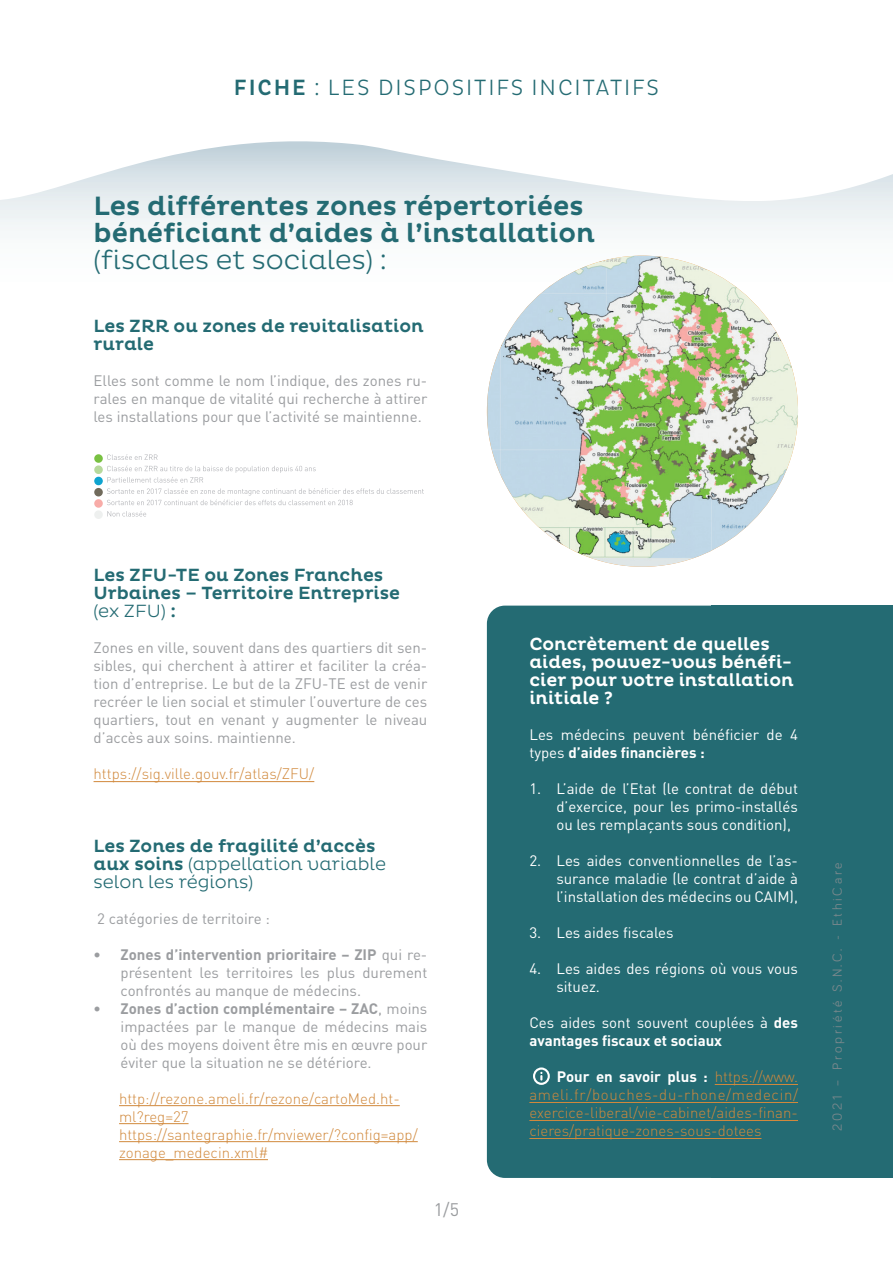
<style>
.page{position:relative;width:893px;height:1263px;background:#fff}
.page>*{position:absolute;margin:0;border:0;box-sizing:border-box;transform-origin:0 0}
.t1{font:500 27px/27px "Pluto";color:#246b73}
.t2{font:300 27px "Pluto";color:#246b73}
.t3{font:300 22.5px "Pluto Cond";letter-spacing:.085em;color:#246b73}
.t4{font:500 18px/18px "Pluto";color:#246b73}
.t5{font:500 18px/18px "Pluto";color:#fff}
.t6{font:300 18px/18px "Pluto";color:#246b73}
.t7{font:18px "DIN";color:#9b9da0}
.t8{font:15px/18px "DIN";color:#9b9da0;text-align:justify}
.t9{font:15px/18px "DIN";color:#fff}
.t10{font:300 15px/18px "DIN";color:#d1893c;text-align:justify}
.t11{font:13.5px "Bariol";letter-spacing:.2em;color:#78888c}
.s1{font-weight:500}
.s2{font-weight:300}
.s3{font-weight:700}
.s4{font-weight:700;color:#fff}
</style>
<div class="page">
<svg style="left:0;top:200px;width:893px;height:367px"></svg>
<svg style="left:3px;top:141px;width:890px;height:59px"></svg>
<svg style="left:487px;top:256px;width:311px;height:311px;background:#bbd1b4"></svg>
<svg style="left:629px;top:256px;width:13px;height:1px"></svg>
<div style="left:487px;top:606px;width:406px;height:572px;background:#246b73;border-radius:18px"></div>
<div style="left:94px;top:454px;width:9px;height:9px;background:#79c142;border-radius:50%"></div>
<div style="left:94px;top:465px;width:9px;height:9px;background:#b7d99c;border-radius:50%"></div>
<div style="left:94px;top:477px;width:9px;height:8px;background:#0fa4d0;border-radius:50%"></div>
<div style="left:94px;top:488px;width:9px;height:8px;background:#716b5c;border-radius:50%"></div>
<div style="left:94px;top:499px;width:9px;height:9px;background:#f8aca8;border-radius:50%"></div>
<div style="left:94px;top:510px;width:9px;height:9px;background:#eef0ef;border-radius:50%"></div>
<svg style="left:107px;top:511px;width:39px;height:5px"></svg>
<svg style="left:107px;top:466px;width:317px;height:39px"></svg>
<svg style="left:107px;top:454px;width:51px;height:6px"></svg>
<div style="left:712px;top:606px;width:181px;height:572px;background:#246b73"></div>
<svg style="left:533px;top:1067px;width:17px;height:18px"></svg>
<hr style="left:715px;top:1084px;width:83px;height:1px;background:#d1893c">
<hr style="left:529px;top:1102px;width:269px;height:1px;background:#d1893c">
<hr style="left:529px;top:1120px;width:269px;height:1px;background:#d1893c">
<hr style="left:529px;top:1138px;width:232px;height:1px;background:#d1893c">
<hr style="left:94px;top:781px;width:220px;height:1px;background:#d1893c">
<hr style="left:119px;top:1105px;width:281px;height:1px;background:#d1893c">
<hr style="left:119px;top:1123px;width:70px;height:1px;background:#d1893c">
<hr style="left:119px;top:1141px;width:299px;height:1px;background:#d1893c">
<hr style="left:119px;top:1159px;width:149px;height:1px;background:#d1893c">
<h2 class="t3" style="left:234px;top:75px;width:427px"><span class="s1">FICHE</span> : LES DISPOSITIFS INCITATIFS</h2>
<h1 class="t1" style="left:94px;top:193px;width:503px">Les différentes zones répertoriées bénéficiant d’aides à l’installation</h1>
<h1 class="t2" style="left:94px;top:244px;width:295px">(fiscales et sociales) :</h1>
<p class="t4" style="left:94px;top:317px;width:332px">Les ZRR ou zones de revitalisation rurale</p>
<p class="t8" style="left:94px;top:371px;width:335px">Elles sont comme le nom l’indique, des zones ru&shy;rales en manque de vitalité qui recherche à attirer les installations pour que l’activité se maintienne.</p>
<p class="t4" style="left:94px;top:567px;width:308px">Les ZFU-TE ou Zones Franches<br>Urbaines – Territoire Entreprise <span class="s2">(ex ZFU)</span> :</p>
<p class="t8" style="left:94px;top:639px;width:335px">Zones en ville, souvent dans des quartiers dit sen&shy;sibles, qui cherchent à attirer et faciliter la créa&shy;tion d’entreprise. Le but de la ZFU-TE est de venir recréer le lien social et stimuler l’ouverture de ces quartiers, tout en venant y augmenter le niveau d’accès aux soins. maintienne.</p>
<p class="t10" style="left:94px;top:765px;width:222px">https://sig.ville.gouv.fr/atlas/ZFU/</p>
<p class="t6" style="left:94px;top:836px;width:294px"><span class="s1">Les Zones de fragilité d’accès aux soins</span> (appellation variable selon les régions)</p>
<p class="t8" style="left:97px;top:909px;width:174px">2 catégories de territoire :</p>
<p class="t8" style="left:121px;top:945px;width:308px;text-indent:-27px"><span class="s3">• Zones d’intervention prioritaire – ZIP</span> qui re&shy;présentent les territoires les plus durement confrontés au manque de médecins.</p>
<p class="t8" style="left:121px;top:999px;width:308px;text-indent:-27px"><span class="s3">• Zones d’action complémentaire – ZAC</span>, moins impactées par le manque de médecins mais où des moyens doivent être mis en œuvre pour éviter que la situation ne se détériore.</p>
<p class="t10" style="left:119px;top:1089px;width:300px;text-align:left">http://rezone.ameli.fr/rezone/cartoMed.ht&shy;ml?reg=27 https://santegraphie.fr/mviewer/?config=app/ zonage_medecin.xml#</p>
<p class="t7" style="left:434px;top:1198px;width:27px">1/5</p>
<p class="t5" style="left:529px;top:636px;width:266px">Concrètement de quelles aides, pouvez-vous bénéfi&shy;cier pour votre installation initiale ?</p>
<p class="t9" style="left:529px;top:726px;width:270px">Les médecins peuvent bénéficier de 4 types <span class="s3">d’aides financières :</span></p>
<p class="t9" style="left:556px;top:780px;width:243px;text-align:justify;text-indent:-27px">1. L’aide de l’Etat (le contrat de début d’exercice, pour les primo-installés ou les remplaçants sous condition),</p>
<p class="t9" style="left:556px;top:852px;width:243px;text-align:justify;text-indent:-27px">2. Les aides conventionnelles de l’as&shy;surance maladie (le contrat d’aide à l’installation des médecins ou CAIM),</p>
<p class="t9" style="left:529px;top:924px;width:146px">3. Les aides fiscales</p>
<p class="t9" style="left:556px;top:960px;width:243px;text-indent:-27px">4. Les aides des régions où vous vous situez.</p>
<p class="t9" style="left:529px;top:1014px;width:270px">Ces aides sont souvent couplées à <span class="s3">des avantages fiscaux et sociaux</span></p>
<p class="t10" style="left:529px;top:1068px;width:270px;text-indent:27px"><span class="s4">Pour en savoir plus :</span> https://www. ameli.fr/bouches-du-rhone/medecin/ exercice-liberal/vie-cabinet/aides-finan&shy;cieres/pratique-zones-sous-dotees</p>
<p class="t11" style="left:828px;top:1131px;width:270px;rotate:-90deg">2021 – Propriété S.N.C. - EthiCare</p>
</div>
